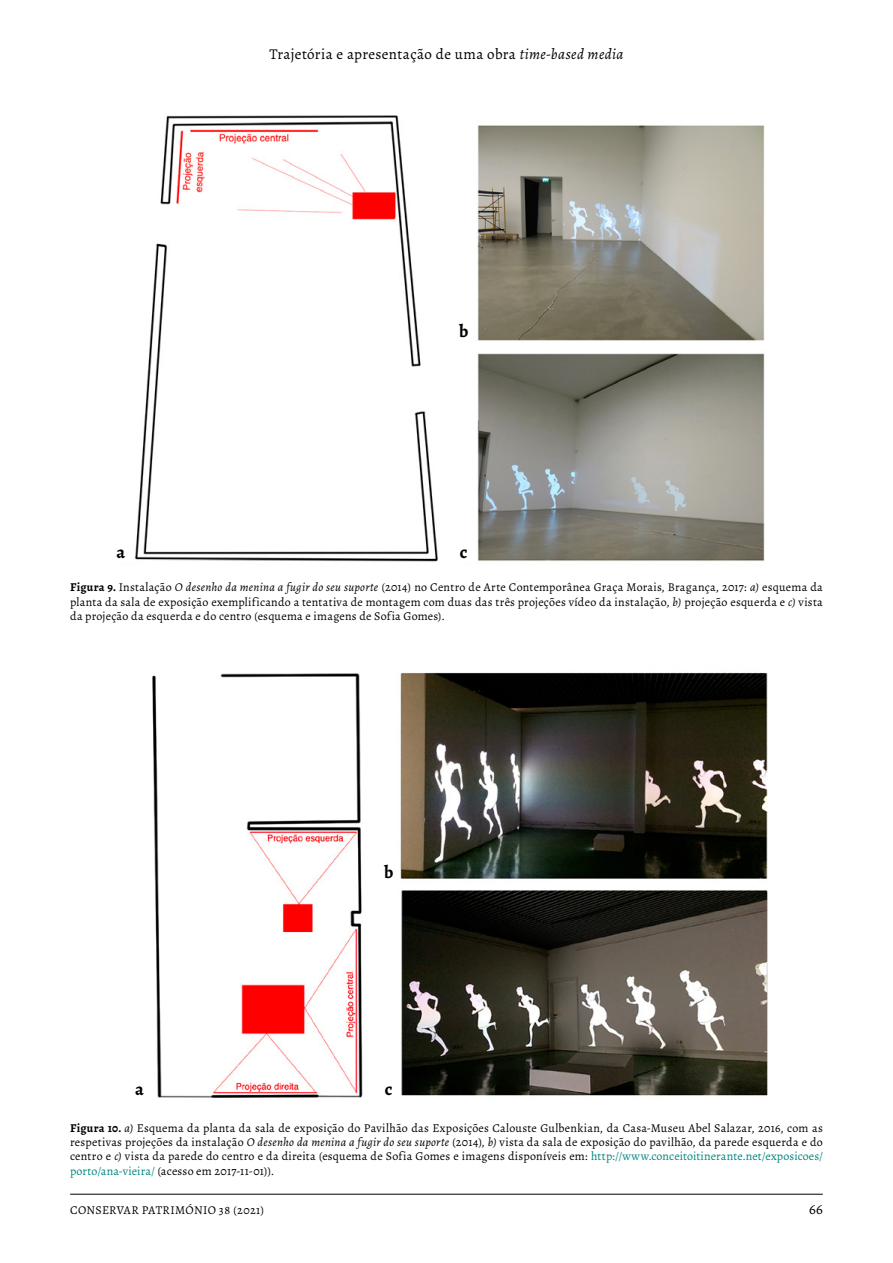
<style>
.page{position:relative;width:893px;height:1263px;background:#fff}
.page>*{position:absolute;margin:0;border:0;box-sizing:border-box;transform-origin:0 0}
.t1{font:700 18px "Alegreya";color:#000}
.t2{font:15px "Alegreya";letter-spacing:.02em;color:#000}
.t3{font:12px/14.4px "Alegreya";letter-spacing:.015em;color:#000;text-align:justify}
.s1{font-style:italic}
.s2{font-weight:700}
.s3{color:#00867e}
</style>
<div class="page">
<hr style="left:70px;top:1194px;width:753px;height:1px;background:#000">
<img style="left:152px;top:672px;width:616px;height:426px">
<img style="left:134px;top:115px;width:631px;height:447px">
<div style="left:453px;top:319px;width:22px;height:22px;background:#fff"></div>
<div style="left:378px;top:860px;width:22px;height:22px;background:#fff"></div>
<div style="left:453px;top:539px;width:22px;height:23px;background:#fff"></div>
<div style="left:378px;top:1077px;width:22px;height:22px;background:#fff"></div>
<p class="t2" style="left:270px;top:44px;width:355px">Trajetória e apresentação de uma obra <span class="s1">time-based media</span></p>
<h1 class="t1" style="left:116px;top:540px;width:10px">a</h1>
<h1 class="t1" style="left:459px;top:319px;width:11px">b</h1>
<h1 class="t1" style="left:460px;top:540px;width:9px">c</h1>
<p class="t3" style="left:70px;top:580px;width:754px"><span class="s2">Figura 9.</span> Instalação <span class="s1">O desenho da menina a fugir do seu suporte</span> (2014) no Centro de Arte Contemporânea Graça Morais, Bragança, 2017: <span class="s1">a)</span> esquema da planta da sala de exposição exemplificando a tentativa de montagem com duas das três projeções vídeo da instalação, <span class="s1">b)</span> projeção esquerda e <span class="s1">c)</span> vista da projeção da esquerda e do centro (esquema e imagens de Sofia Gomes).</p>
<h1 class="t1" style="left:135px;top:1078px;width:10px">a</h1>
<h1 class="t1" style="left:384px;top:861px;width:11px">b</h1>
<h1 class="t1" style="left:385px;top:1078px;width:9px">c</h1>
<p class="t3" style="left:70px;top:1120px;width:754px"><span class="s2">Figura 10.</span> <span class="s1">a)</span> Esquema da planta da sala de exposição do Pavilhão das Exposições Calouste Gulbenkian, da Casa-Museu Abel Salazar, 2016, com as respetivas projeções da instalação <span class="s1">O desenho da menina a fugir do seu suporte</span> (2014), <span class="s1">b)</span> vista da sala de exposição do pavilhão, da parede esquerda e do centro e <span class="s1">c)</span> vista da parede do centro e da direita (esquema de Sofia Gomes e imagens disponíveis em: <span class="s3">http://www.conceitoitinerante.net/exposicoes/ porto/ana-vieira/</span> (acesso em 2017-11-01)).</p>
<p class="t3" style="left:70px;top:1202px;width:196px">CONSERVAR PATRIMÓNIO 38 (2021)</p>
<p class="t2" style="left:809px;top:1199px;width:15px">66</p>
</div>
